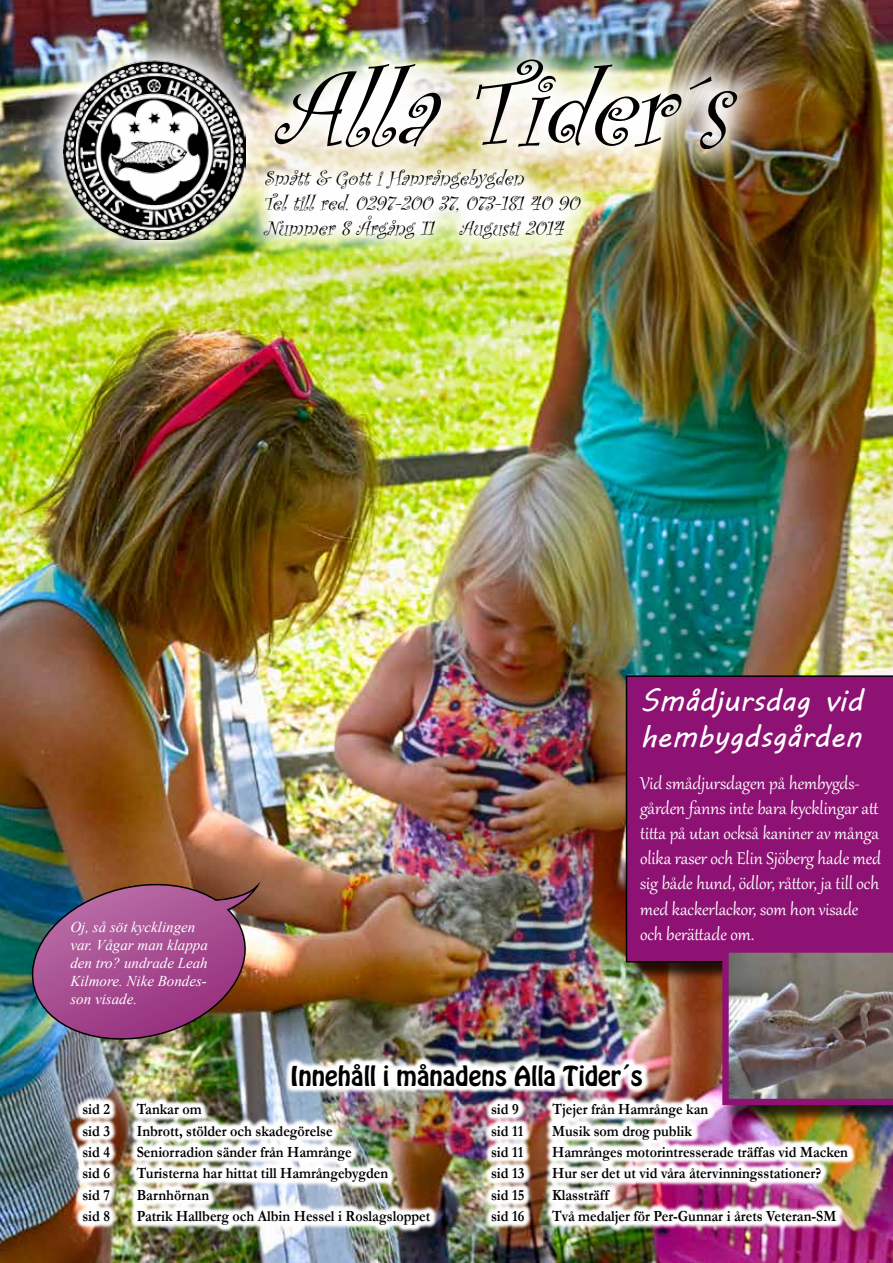
<style>
.page{position:relative;width:893px;height:1263px;background:#fff}
.page>*{position:absolute;margin:0;border:0;box-sizing:border-box;transform-origin:0 0}
.t1{font:italic 108px "Curlz";color:#000}
.t2{font:30px/36px "MV Boli";color:#fff}
.t3{font:24.15px "Hobo Std";color:#000}
.t4{font:21px/25.2px "Gabriola";color:#fff}
.t5{font:italic 21px/25.2px "Curlz";color:#000}
.t6{font:700 15.6px "Garamond";color:#000;scale:.9 1}
.t7{font:italic 15px/18px "Times New Roman";color:#fff}
</style>
<div class="page">
<img style="left:0;top:0;width:893px;height:1263px">
<img style="left:27px;top:20px;width:254px;height:256px">
<img style="left:64px;top:55px;width:176px;height:185px">
<img style="left:240px;top:24px;width:532px;height:160px">
<img style="left:237px;top:143px;width:370px;height:123px">
<img style="left:75px;top:1055px;width:781px;height:178px">
<div style="left:628px;top:678px;width:265px;height:303px;background:#000;opacity:.75"></div>
<div style="left:626px;top:675px;width:267px;height:287px;background:#8e1274"></div>
<div style="left:725px;top:948px;width:168px;height:175px;background:#000;opacity:.75"></div>
<img style="left:722px;top:946px;width:171px;height:159px">
<img style="left:31px;top:881px;width:228px;height:165px">
<h1 class="t1" style="left:273px;top:33px;width:501px">AllaTider´s</h1>
<h3 class="t5" style="left:263px;top:164px;width:325px">Smått&amp;GottiHamrångebygden<br>Teltillred.0297-20037,073-1814090<br>Nummer8Årgång11 Augusti2014</h3>
<p class="t7" style="left:70px;top:918px;width:139px">Oj, så söt kycklingen var. Vågar man klappa den tro? undrade Leah<br>Kilmore. Nike Bondes&shy;son visade.</p>
<h2 class="t2" style="left:640px;top:682px;width:224px">Smådjursdag vid hembygdsgården</h2>
<h3 class="t4" style="left:640px;top:769px;width:243px">Vid smådjursdagen på hembygds&shy;gården fanns inte bara kycklingar att titta på utan också kaniner av många olika raser och Elin Sjöberg hade med sig både hund, ödlor, råttor, ja till och med kackerlackor, som hon visade och berättade om.</h3>
<h3 class="t3" style="left:291px;top:1059px;width:354px">Innehåll i månadens Alla Tider´s</h3>
<p class="t6" style="left:82px;top:1099px;width:32px">sid 2</p>
<p class="t6" style="left:137px;top:1099px;width:74px">Tankar om</p>
<p class="t6" style="left:82px;top:1120px;width:32px">sid 3</p>
<p class="t6" style="left:137px;top:1120px;width:219px">Inbrott, stölder och skadegörelse</p>
<p class="t6" style="left:82px;top:1141px;width:32px">sid 4</p>
<p class="t6" style="left:137px;top:1141px;width:240px">Seniorradion sänder från Hamrånge</p>
<p class="t6" style="left:82px;top:1163px;width:32px">sid 6</p>
<p class="t6" style="left:137px;top:1163px;width:281px">Turisterna har hittat till Hamrångebygden</p>
<p class="t6" style="left:82px;top:1184px;width:32px">sid 7</p>
<p class="t6" style="left:137px;top:1184px;width:82px">Barnhörnan</p>
<p class="t6" style="left:82px;top:1205px;width:32px">sid 8</p>
<p class="t6" style="left:137px;top:1205px;width:328px">Patrik Hallberg och Albin Hessel i Roslagsloppet</p>
<p class="t6" style="left:491px;top:1099px;width:32px">sid 9</p>
<p class="t6" style="left:553px;top:1099px;width:174px">Tjejer från Hamrånge kan</p>
<p class="t6" style="left:491px;top:1120px;width:37px">sid 11</p>
<p class="t6" style="left:552px;top:1120px;width:157px">Musik som drog publik</p>
<p class="t6" style="left:491px;top:1141px;width:37px">sid 11</p>
<p class="t6" style="left:552px;top:1141px;width:330px">Hamrånges motorintresserade träffas vid Macken</p>
<p class="t6" style="left:491px;top:1163px;width:39px">sid 13</p>
<p class="t6" style="left:552px;top:1163px;width:300px">Hur ser det ut vid våra återvinningsstationer?</p>
<p class="t6" style="left:491px;top:1184px;width:39px">sid 15</p>
<p class="t6" style="left:552px;top:1184px;width:64px">Klassträff</p>
<p class="t6" style="left:491px;top:1205px;width:39px">sid 16</p>
<p class="t6" style="left:552px;top:1205px;width:317px">Två medaljer för Per-Gunnar i årets Veteran-SM</p>
</div>
